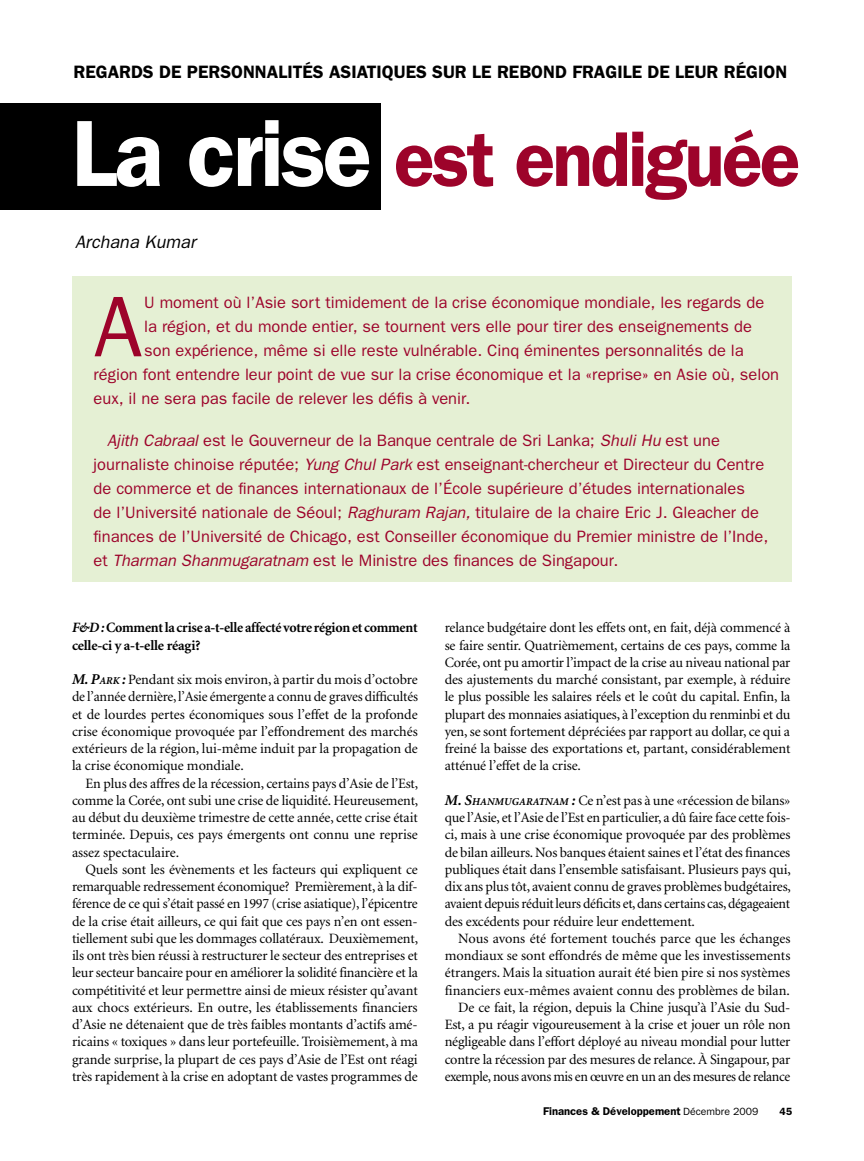
<style>
.page{position:relative;width:864px;height:1161px;background:#fff}
.page>*{position:absolute;margin:0;border:0;box-sizing:border-box;transform-origin:0 0}
.t1{font:86.4px "Franklin Gothic";color:#9d032a}
.t2{font:600 78px "Franklin Gothic";letter-spacing:-.035em;color:#9d032a;scale:.96 1}
.t3{font:600 18px "Franklin Gothic";color:#000}
.t4{font:italic 18px "Franklin Gothic";color:#000}
.t5{font:16.5px/24px "Franklin Gothic";color:#9d032a}
.t6{font:14.25px/17.2px "Minion";letter-spacing:-.01em;color:#000;text-align:justify}
.t7{font:700 14.25px/17.2px "Minion";letter-spacing:-.02em;color:#000}
.t8{font:600 11.25px "Franklin Gothic";color:#000}
.t9{font:600 10.5px "Franklin Gothic";color:#000}
.s1{font-size:94.5px;color:#fff}
.s2{font-style:italic}
.s3{font-weight:700;font-style:italic;font-size:15px}
.s4{font-weight:700;font-style:italic;font-size:10.5px}
.s5{font-weight:400;font-size:10.5px}
</style>
<div class="page">
<div style="left:72px;top:276px;width:720px;height:306px;background:#e5f0d4"></div>
<div style="left:0;top:103px;width:380px;height:106px;background:#000"></div>
<p class="t3" style="left:74px;top:61px;width:715px">REGARDS DE PERSONNALITÉS ASIATIQUES SUR LE REBOND FRAGILE DE LEUR RÉGION</p>
<h2 class="t2" style="left:72px;top:113px;width:760px"><span class="s1">La crise</span> est endiguée</h2>
<p class="t4" style="left:75px;top:231px;width:122px">Archana Kumar</p>
<h1 class="t1" style="left:94px;top:277px;width:50px">A</h1>
<p class="t5" style="left:144px;top:291px;width:622px">U moment où l’Asie sort timidement de la crise économique mondiale, les regards de</p>
<p class="t5" style="left:144px;top:315px;width:609px">la région, et du monde entier, se tournent vers elle pour tirer des enseignements de</p>
<p class="t5" style="left:144px;top:339px;width:601px">son expérience, même si elle reste vulnérable. Cinq éminentes personnalités de la</p>
<p class="t5" style="left:94px;top:363px;width:687px">région font entendre leur point de vue sur la crise économique et la «reprise» en Asie où, selon</p>
<p class="t5" style="left:94px;top:387px;width:378px">eux, il ne sera pas facile de relever les défis à venir.</p>
<p class="t5" style="left:94px;top:429px;width:676px;text-indent:13px"><span class="s2">Ajith Cabraal</span> est le Gouverneur de la Banque centrale de Sri Lanka; <span class="s2">Shuli Hu</span> est une journaliste chinoise réputée; <span class="s2">Yung Chul Park</span> est enseignant-chercheur et Directeur du Centre de commerce et de finances internationaux de l’École supérieure d’études internationales<br>de l’Université nationale de Séoul; <span class="s2">Raghuram Rajan,</span> titulaire de la chaire Eric J. Gleacher de finances de l’Université de Chicago, est Conseiller économique du Premier ministre de l’Inde, et <span class="s2">Tharman Shanmugaratnam</span> est le Ministre des finances de Singapour.</p>
<p class="t7" style="left:72px;top:620px;width:347px"><span class="s2">F&amp;D:</span> Comment la crise a-t-elle affecté votre région et comment celle-ci y a-t-elle réagi?</p>
<p class="t6" style="left:72px;top:672px;width:348px"><span class="s3">M. P</span><span class="s4">ARK</span> <span class="s3">:</span> Pendant six mois environ, à partir du mois d’octobre de l’année dernière, l’Asie émergente a connu de graves difficultés et de lourdes pertes économiques sous l’effet de la profonde crise économique provoquée par l’effondrement des marchés extérieurs de la région, lui-même induit par la propagation de la crise économique mondiale.</p>
<p class="t6" style="left:72px;top:775px;width:348px;text-indent:14px">En plus des affres de la récession, certains pays d’Asie de l’Est, comme la Corée, ont subi une crise de liquidité. Heureusement, au début du deuxième trimestre de cette année, cette crise était terminée. Depuis, ces pays émergents ont connu une reprise assez spectaculaire.</p>
<p class="t6" style="left:72px;top:861px;width:348px;text-indent:14px">Quels sont les évènements et les facteurs qui expliquent ce remarquable redressement économique? Premièrement, à la dif&shy;férence de ce qui s’était passé en 1997 (crise asiatique), l’épicentre de la crise était ailleurs, ce qui fait que ces pays n’en ont essen&shy;tiellement subi que les dommages collatéraux. Deuxièmement, ils ont très bien réussi à restructurer le secteur des entreprises et leur secteur bancaire pour en améliorer la solidité financière et la compétitivité et leur permettre ainsi de mieux résister qu’avant aux chocs extérieurs. En outre, les établissements financiers d’Asie ne détenaient que de très faibles montants d’actifs amé&shy;ricains « toxiques » dans leur portefeuille. Troisièmement, à ma grande surprise, la plupart de ces pays d’Asie de l’Est ont réagi très rapidement à la crise en adoptant de vastes programmes de</p>
<p class="t6" style="left:445px;top:620px;width:347px">relance budgétaire dont les effets ont, en fait, déjà commencé à se faire sentir. Quatrièmement, certains de ces pays, comme la Corée, ont pu amortir l’impact de la crise au niveau national par des ajustements du marché consistant, par exemple, à réduire le plus possible les salaires réels et le coût du capital. Enfin, la plupart des monnaies asiatiques, à l’exception du renminbi et du yen, se sont fortement dépréciées par rapport au dollar, ce qui a freiné la baisse des exportations et, partant, considérablement atténué l’effet de la crise.</p>
<p class="t6" style="left:445px;top:792px;width:348px"><span class="s3">M. S</span><span class="s4">HANMUGARATNAM</span> <span class="s3">:</span> Ce n’est pas à une «récession de bilans» que l’Asie, et l’Asie de l’Est en particulier, a dû faire face cette fois&shy;ci, mais à une crise économique provoquée par des problèmes de bilan ailleurs. Nos banques étaient saines et l’état des finances publiques était dans l’ensemble satisfaisant. Plusieurs pays qui, dix ans plus tôt, avaient connu de graves problèmes budgétaires, avaient depuis réduit leurs déficits et, dans certains cas, dégageaient des excédents pour réduire leur endettement.</p>
<p class="t6" style="left:445px;top:930px;width:347px;text-align:right">Nous avons été fortement touchés parce que les échanges mondiaux se sont effondrés de même que les investissements étrangers. Mais la situation aurait été bien pire si nos systèmes financiers eux-mêmes avaient connu des problèmes de bilan.<br>De ce fait, la région, depuis la Chine jusqu’à l’Asie du Sud-Est, a pu réagir vigoureusement à la crise et jouer un rôle non négligeable dans l’effort déployé au niveau mondial pour lutter contre la récession par des mesures de relance. À Singapour, par exemple, nous avons mis en œuvre en un an des mesures de relance</p>
<p class="t8" style="left:543px;top:1105px;width:217px">Finances &amp; Développement <span class="s5">Décembre 2009</span></p>
<p class="t9" style="left:779px;top:1106px;width:14px">45</p>
</div>
